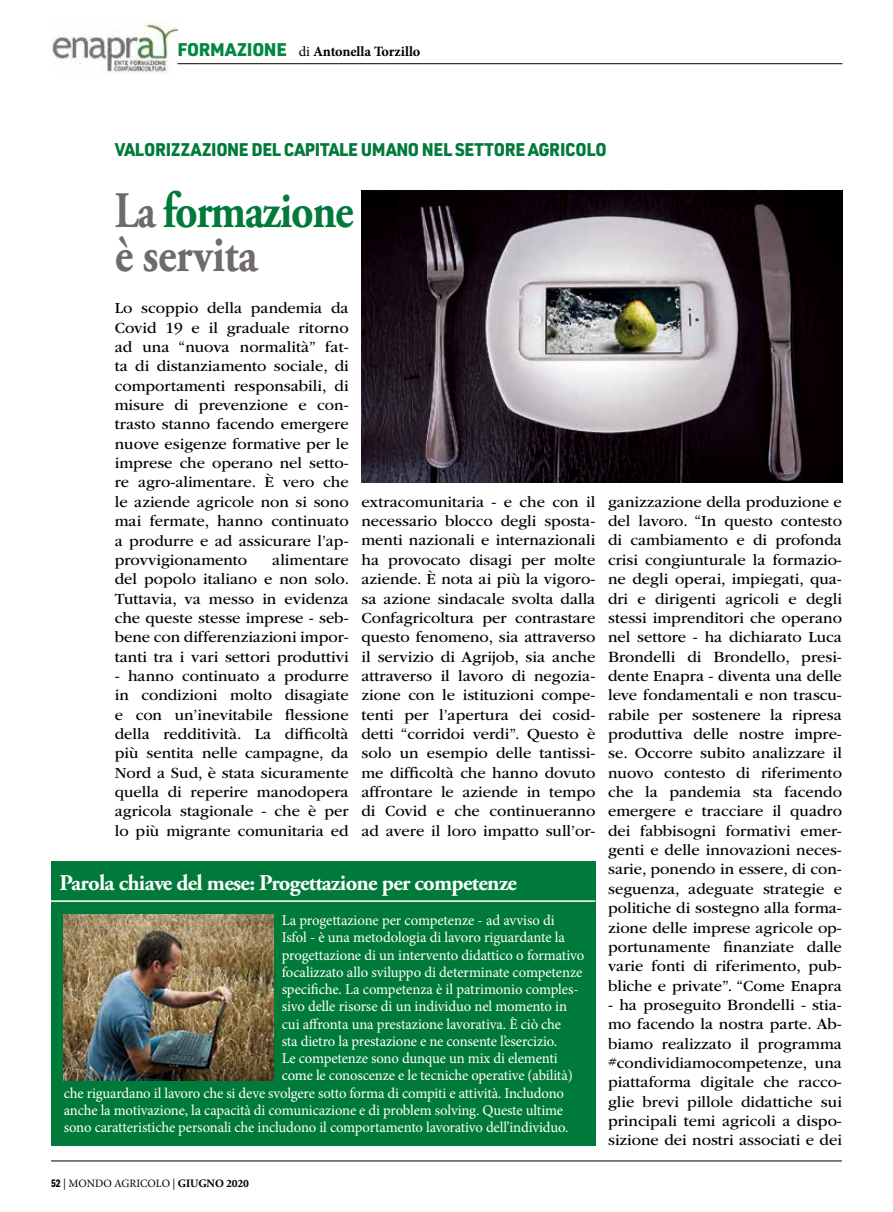
<style>
.page{position:relative;width:893px;height:1212px;background:#fff}
.page>*{position:absolute;margin:0;border:0;box-sizing:border-box;transform-origin:0 0}
.t1{font:700 51px/43.5px "Adobe Garamond Pro";letter-spacing:-.03em;color:#6f6b6a;scale:.8 1}
.t2{font:700 22.5px "Adobe Garamond Pro";letter-spacing:-.03em;color:#fff}
.t3{font:900 18px "URWDIN";letter-spacing:-.02em;color:#007a3a;scale:.94 1}
.t4{font:900 18px "URWDIN";letter-spacing:-.02em;color:#008840}
.t5{font:16.2px/19.4px "ITC Garamond Std";color:#000;text-align:justify}
.t6{font:15px "Minion Pro";letter-spacing:-.01em;color:#fff}
.t7{font:700 14.25px "Minion Pro";letter-spacing:-.005em;color:#000}
.t8{font:11.25px "Minion Pro";letter-spacing:-.015em;color:#000}
.s1{font-weight:400}
.s2{color:#007a3a}
.s3{font-family:"Franklin Gothic URW Com Dem"}
.s4{font-family:"Adobe Garamond Pro";font-weight:700}
</style>
<div class="page">
<hr style="left:51px;top:1161px;width:791px;height:1px;background:#000">
<img style="left:52px;top:22px;width:125px;height:52px">
<hr style="left:177px;top:63px;width:665px;height:1px;background:#000">
<div style="left:51px;top:861px;width:544px;height:285px;background:#007a3a"></div>
<hr style="left:51px;top:900px;width:544px;height:2px;background:#fff">
<img style="left:64px;top:914px;width:209px;height:166px">
<img style="left:361px;top:190px;width:481px;height:293px">
<p class="t4" style="left:177px;top:37px;width:111px">FORMAZIONE</p>
<p class="t7" style="left:299px;top:41px;width:123px"><span class="s1">di</span> Antonella Torzillo</p>
<p class="t3" style="left:115px;top:137px;width:525px">VALORIZZAZIONE DEL CAPITALE UMANO NEL SETTORE AGRICOLO</p>
<h1 class="t1" style="left:115px;top:190px;width:300px">La <span class="s2">formazione </span>è servita</h1>
<p class="t5" style="left:115px;top:299px;width:235px">Lo scoppio della pandemia da Covid 19 e il graduale ritorno ad una “nuova normalità” fat&shy;ta di distanziamento sociale, di comportamenti responsabili, di misure di prevenzione e con&shy;trasto stanno facendo emergere nuove esigenze formative per le imprese che operano nel setto&shy;re agro-alimentare. È vero che le aziende agricole non si sono mai fermate, hanno continuato a produrre e ad assicurare l’ap&shy;provvigionamento</p>
<p class="t5" style="left:361px;top:492px;width:235px">extracomunitaria - e che con il necessario blocco degli sposta&shy;menti nazionali e internazionali ha provocato disagi per molte aziende. È nota ai più la vigoro&shy;sa azione sindacale svolta dalla Confagricoltura per contrastare questo fenomeno, sia attraverso il servizio di Agrijob, sia anche attraverso il lavoro di negozia&shy;zione con le istituzioni compe&shy;tenti per l’apertura dei cosid&shy;detti “corridoi verdi”. Questo è solo un esempio delle tantissi&shy;me difficoltà che hanno dovuto affrontare le aziende in tempo di Covid e che continueranno ad avere il loro impatto sull’or-</p>
<p class="t5" style="left:608px;top:492px;width:235px">ganizzazione della produzione e del lavoro. “In questo contesto di cambiamento e di profonda crisi congiunturale la formazio&shy;ne degli operai, impiegati, qua&shy;dri e dirigenti agricoli e degli stessi imprenditori che operano nel settore - ha dichiarato Luca Brondelli di Brondello, presi&shy;dente Enapra - diventa una delle leve fondamentali e non trascu&shy;rabile per sostenere la ripresa produttiva delle nostre impre&shy;se. Occorre subito analizzare il nuovo contesto di riferimento che la pandemia sta facendo emergere e tracciare il quadro dei fabbisogni formativi emer&shy;genti e delle innovazioni neces&shy;sarie, ponendo in essere, di con&shy;seguenza, adeguate strategie e politiche di sostegno alla forma&shy;zione delle imprese agricole op&shy;portunamente finanziate dalle varie fonti di riferimento, pub&shy;bliche e private”. “Come Enapra</p>
<p class="t5" style="left:608px;top:995px;width:235px">- ha proseguito Brondelli - stia&shy;mo facendo la nostra parte. Ab&shy;biamo realizzato il programma #condividiamocompetenze, una piattaforma digitale che racco&shy;glie brevi pillole didattiche sui principali temi agricoli a dispo&shy;sizione dei nostri associati e dei</p>
<p class="t5" style="left:115px;top:550px;width:236px;text-indent:157px">alimentare del popolo italiano e non solo.<br>Tuttavia, va messo in evidenza che queste stesse imprese - seb&shy;bene con differenziazioni impor&shy;tanti tra i vari settori produttivi</p>
<p class="t5" style="left:115px;top:666px;width:235px">- hanno continuato a produrre in condizioni molto disagiate e con un’inevitabile flessione della redditività. La difficoltà più sentita nelle campagne, da Nord a Sud, è stata sicuramente quella di reperire manodopera agricola stagionale - che è per lo più migrante comunitaria ed</p>
<h2 class="t2" style="left:60px;top:869px;width:459px">Parola chiave del mese: Progettazione per competenze</h2>
<p class="t6" style="left:282px;top:910px;width:275px">La progettazione per competenze - ad avviso di</p>
<p class="t6" style="left:282px;top:927px;width:285px">Isfol - è una metodologia di lavoro riguardante la</p>
<p class="t6" style="left:282px;top:945px;width:304px">progettazione di un intervento didattico o formativo</p>
<p class="t6" style="left:282px;top:962px;width:302px">focalizzato allo sviluppo di determinate competenze</p>
<p class="t6" style="left:282px;top:979px;width:298px">specifiche. La competenza è il patrimonio comples-</p>
<p class="t6" style="left:282px;top:996px;width:287px">sivo delle risorse di un individuo nel momento in</p>
<p class="t6" style="left:282px;top:1014px;width:281px">cui affronta una prestazione lavorativa. È ciò che</p>
<p class="t6" style="left:282px;top:1031px;width:277px">sta dietro la prestazione e ne consente l’esercizio.</p>
<p class="t6" style="left:282px;top:1048px;width:278px">Le competenze sono dunque un mix di elementi</p>
<p class="t6" style="left:282px;top:1065px;width:293px">come le conoscenze e le tecniche operative (abilità)</p>
<p class="t6" style="left:64px;top:1083px;width:502px">che riguardano il lavoro che si deve svolgere sotto forma di compiti e attività. Includono</p>
<p class="t6" style="left:64px;top:1100px;width:501px">anche la motivazione, la capacità di comunicazione e di problem solving. Queste ultime</p>
<p class="t6" style="left:64px;top:1117px;width:506px">sono caratteristiche personali che includono il comportamento lavorativo dell’individuo.</p>
<p class="t8" style="left:51px;top:1176px;width:199px"><span class="s3">52</span> | MONDO AGRICOLO | <span class="s4">GIUGNO 2020</span></p>
</div>
